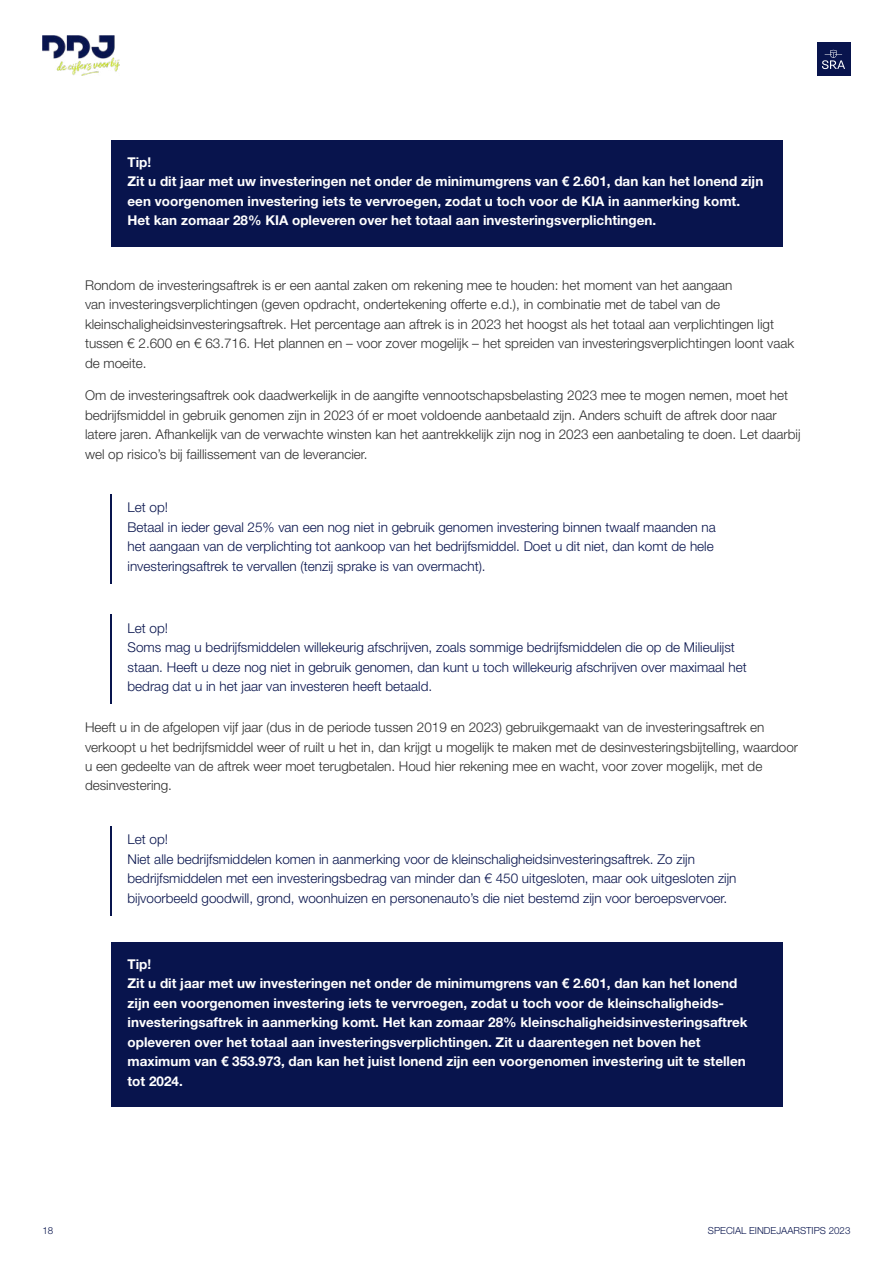
<style>
.page{position:relative;width:893px;height:1263px;background:#fff}
.page>*{position:absolute;margin:0;border:0;box-sizing:border-box;transform-origin:0 0}
.t1{font:300 13.5px/19.5px "Helvetica Neue LT Std";color:#2f2f2f}
.t2{font:300 13.5px/19.5px "Helvetica Neue LT Std";color:#08144d}
.t3{font:700 13.5px/19.5px "Helvetica Neue LT Std";color:#fff}
.t4{font:300 9.75px "Helvetica Neue LT Std";color:#08144d}
</style>
<div class="page">
<div style="left:817px;top:43px;width:33px;height:33px;background:#08144d"></div>
<svg style="left:822px;top:50px;width:23px;height:19px"></svg>
<img style="left:43px;top:35px;width:77px;height:41px">
<div style="left:111px;top:140px;width:671px;height:106px;background:#08144d"></div>
<hr style="left:111px;top:494px;width:1px;height:89px;background:#08144d">
<hr style="left:111px;top:615px;width:1px;height:89px;background:#08144d">
<hr style="left:111px;top:826px;width:1px;height:89px;background:#08144d">
<div style="left:111px;top:942px;width:671px;height:165px;background:#08144d"></div>
<p class="t3" style="left:128px;top:152px;width:637px">Tip!<br>Zit u dit jaar met uw investeringen net onder de minimumgrens van € 2.601, dan kan het lonend zijn een voorgenomen investering iets te vervroegen, zodat u toch voor de KIA in aanmerking komt.<br>Het kan zomaar 28% KIA opleveren over het totaal aan investeringsverplichtingen.</p>
<p class="t1" style="left:85px;top:275px;width:711px">Rondom de investeringsaftrek is er een aantal zaken om rekening mee te houden: het moment van het aangaan<br>van investeringsverplichtingen (geven opdracht, ondertekening offerte e.d.), in combinatie met de tabel van de kleinschaligheidsinvesteringsaftrek. Het percentage aan aftrek is in 2023 het hoogst als het totaal aan verplichtingen ligt tussen € 2.600 en € 63.716. Het plannen en – voor zover mogelijk – het spreiden van investeringsverplichtingen loont vaak de moeite.</p>
<p class="t1" style="left:85px;top:385px;width:717px">Om de investeringsaftrek ook daadwerkelijk in de aangifte vennootschapsbelasting 2023 mee te mogen nemen, moet het bedrijfsmiddel in gebruik genomen zijn in 2023 óf er moet voldoende aanbetaald zijn. Anders schuift de aftrek door naar latere jaren. Afhankelijk van de verwachte winsten kan het aantrekkelijk zijn nog in 2023 een aanbetaling te doen. Let daarbij wel op risico’s bij faillissement van de leverancier.</p>
<p class="t2" style="left:128px;top:497px;width:590px">Let op!<br>Betaal in ieder geval 25% van een nog niet in gebruik genomen investering binnen twaalf maanden na het aangaan van de verplichting tot aankoop van het bedrijfsmiddel. Doet u dit niet, dan komt de hele investeringsaftrek te vervallen (tenzij sprake is van overmacht).</p>
<p class="t2" style="left:128px;top:618px;width:621px">Let op!<br>Soms mag u bedrijfsmiddelen willekeurig afschrijven, zoals sommige bedrijfsmiddelen die op de Milieulijst staan. Heeft u deze nog niet in gebruik genomen, dan kunt u toch willekeurig afschrijven over maximaal het bedrag dat u in het jaar van investeren heeft betaald.</p>
<p class="t1" style="left:85px;top:717px;width:715px">Heeft u in de afgelopen vijf jaar (dus in de periode tussen 2019 en 2023) gebruikgemaakt van de investeringsaftrek en verkoopt u het bedrijfsmiddel weer of ruilt u het in, dan krijgt u mogelijk te maken met de desinvesteringsbijtelling, waardoor u een gedeelte van de aftrek weer moet terugbetalen. Houd hier rekening mee en wacht, voor zover mogelijk, met de desinvestering.</p>
<p class="t2" style="left:128px;top:829px;width:610px">Let op!<br>Niet alle bedrijfsmiddelen komen in aanmerking voor de kleinschaligheidsinvesteringsaftrek. Zo zijn bedrijfsmiddelen met een investeringsbedrag van minder dan € 450 uitgesloten, maar ook uitgesloten zijn bijvoorbeeld goodwill, grond, woonhuizen en personenauto’s die niet bestemd zijn voor beroepsvervoer.</p>
<p class="t3" style="left:128px;top:954px;width:621px">Tip!<br>Zit u dit jaar met uw investeringen net onder de minimumgrens van € 2.601, dan kan het lonend zijn een voorgenomen investering iets te vervroegen, zodat u toch voor de kleinschaligheids&shy;investeringsaftrek in aanmerking komt. Het kan zomaar 28% kleinschaligheidsinvesteringsaftrek opleveren over het totaal aan investeringsverplichtingen. Zit u daarentegen net boven het maximum van € 353.973, dan kan het juist lonend zijn een voorgenomen investering uit te stellen tot 2024.</p>
<p class="t4" style="left:43px;top:1224px;width:12px">18</p>
<p class="t4" style="left:708px;top:1224px;width:144px">SPECIAL EINDEJAARSTIPS 2023</p>
</div>
